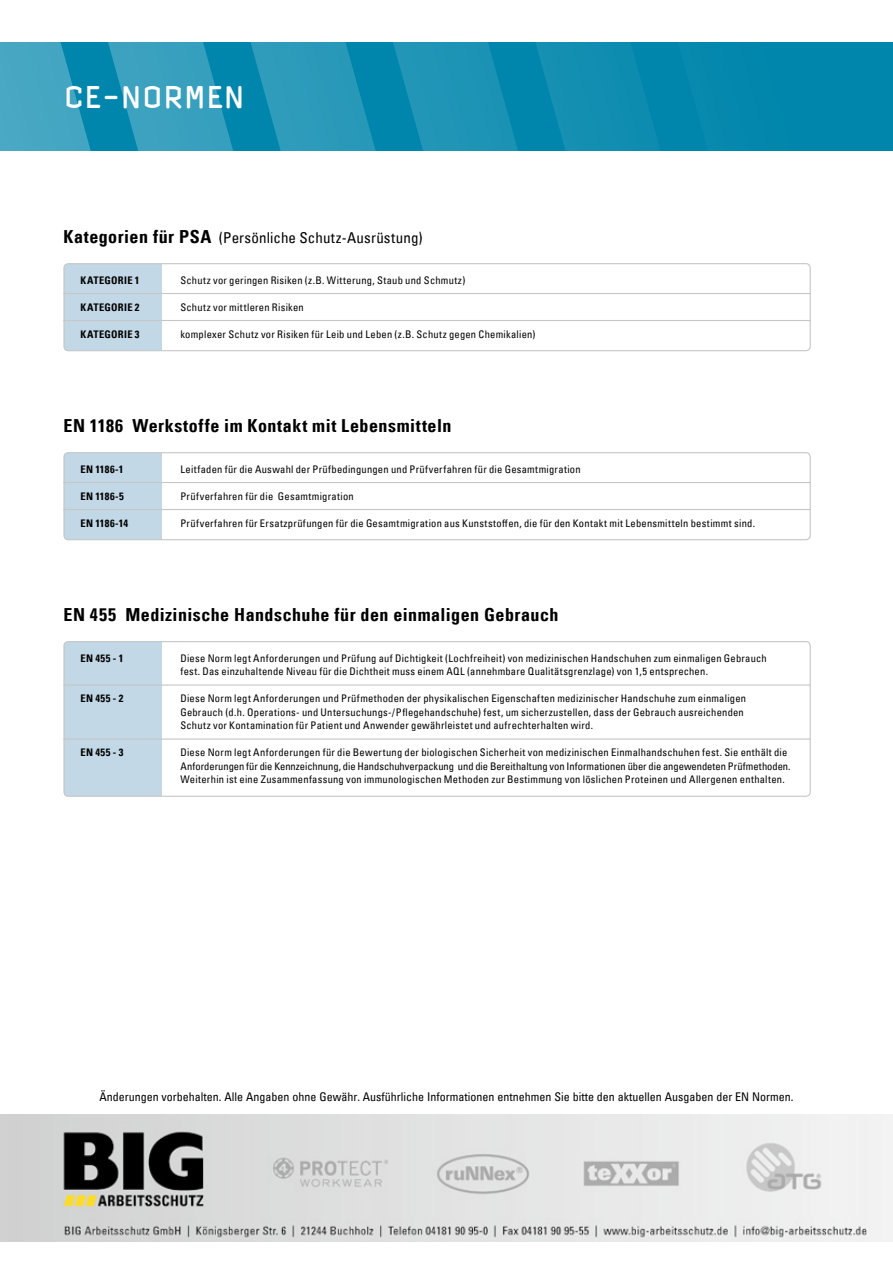
<style>
.page{position:relative;width:893px;height:1263px;background:#fff}
.page>*{position:absolute;margin:0;border:0;box-sizing:border-box;transform-origin:0 0}
.t1{font:30px "Clicker";letter-spacing:.02em;color:#fff}
.t2{font:18px "Univers Com 67 Bold Cond";letter-spacing:.025em;color:#000}
.t3{font:condensed 15px "Univers Com 57";letter-spacing:.01em;color:#000}
.t4{font:condensed 12px "Univers Com 57";color:#000}
.t5{font:condensed 10.5px/13.5px "Univers Com 57";letter-spacing:.02em;color:#000}
.t6{font:10.5px "Univers Com 67 Bold Cond";letter-spacing:.03em;color:#000}
.s1{font-family:"Univers Com 67 Bold Cond";font-stretch:normal;font-size:18px}
</style>
<div class="page">
<img style="left:0;top:1114px;width:893px;height:128px">
<div style="left:0;top:43px;width:893px;height:108px;background:#0086ac"></div>
<svg style="left:0;top:42px;width:805px;height:109px"></svg>
<div style="left:64px;top:264px;width:97px;height:87px;background:#c2d8e7"></div>
<div style="left:63px;top:263px;width:748px;height:88px;border:1px solid #c6c6c6;border-radius:4px"></div>
<div style="left:64px;top:453px;width:97px;height:87px;background:#c2d8e7"></div>
<div style="left:63px;top:452px;width:748px;height:88px;border:1px solid #c6c6c6;border-radius:4px"></div>
<div style="left:64px;top:642px;width:97px;height:154px;background:#c2d8e7"></div>
<div style="left:63px;top:641px;width:748px;height:156px;border:1px solid #c6c6c6;border-radius:4px"></div>
<hr style="left:63px;top:293px;width:748px;height:1px;background:#c6c6c6">
<hr style="left:63px;top:320px;width:748px;height:1px;background:#c6c6c6">
<hr style="left:63px;top:482px;width:748px;height:1px;background:#c6c6c6">
<hr style="left:63px;top:509px;width:748px;height:1px;background:#c6c6c6">
<hr style="left:63px;top:684px;width:748px;height:2px;background:#c6c6c6">
<hr style="left:63px;top:738px;width:748px;height:2px;background:#c6c6c6">
<h1 class="t1" style="left:64px;top:79px;width:182px">CE-NORMEN</h1>
<h1 class="t1" style="left:63px;top:93px;width:294px">148 &lt;&lt; CE-NORMEN</h1>
<h3 class="t3" style="left:63px;top:228px;width:361px"><span class="s1">Kategorien für PSA</span> (Persönliche Schutz-Ausrüstung)</h3>
<p class="t6" style="left:80px;top:274px;width:61px">KAtegorie 1</p>
<p class="t5" style="left:180px;top:273px;width:286px">Schutz vor geringen Risiken (z.B. Witterung, Staub und Schmutz)</p>
<p class="t6" style="left:80px;top:301px;width:61px">KAtegorie 2</p>
<p class="t5" style="left:180px;top:300px;width:125px">Schutz vor mittleren Risiken</p>
<p class="t6" style="left:80px;top:328px;width:61px">KAtegorie 3</p>
<p class="t5" style="left:180px;top:327px;width:356px">komplexer Schutz vor Risiken für Leib und Leben (z.B. Schutz gegen Chemikalien)</p>
<h2 class="t2" style="left:63px;top:415px;width:389px">eN 1186 Werkstoffe im Kontakt mit Lebensmitteln</h2>
<p class="t6" style="left:80px;top:463px;width:44px">eN 1186-1</p>
<p class="t5" style="left:180px;top:462px;width:402px">Leitfaden für die Auswahl der Prüfbedingungen und Prüfverfahren für die Gesamtmigration</p>
<p class="t6" style="left:80px;top:490px;width:45px">eN 1186-5</p>
<p class="t5" style="left:180px;top:489px;width:175px">Prüfverfahren für die Gesamtmigration</p>
<p class="t6" style="left:80px;top:517px;width:49px">eN 1186-14</p>
<p class="t5" style="left:180px;top:516px;width:576px">Prüfverfahren für Ersatzprüfungen für die Gesamtmigration aus Kunststoffen, die für den Kontakt mit Lebensmitteln bestimmt sind.</p>
<h2 class="t2" style="left:63px;top:604px;width:496px">eN 455 Medizinische Handschuhe für den einmaligen gebrauch</h2>
<p class="t6" style="left:80px;top:652px;width:44px">eN 455 - 1</p>
<p class="t5" style="left:180px;top:651px;width:588px">Diese Norm legt Anforderungen und Prüfung auf Dichtigkeit (Lochfreiheit) von medizinischen Handschuhen zum einmaligen Gebrauch fest. Das einzuhaltende Niveau für die Dichtheit muss einem AQL (annehmbare Qualitätsgrenzlage) von 1,5 entsprechen.</p>
<p class="t6" style="left:80px;top:692px;width:44px">eN 455 - 2</p>
<p class="t5" style="left:180px;top:692px;width:567px">Diese Norm legt Anforderungen und Prüfmethoden der physikalischen Eigenschaften medizinischer Handschuhe zum einmaligen<br>Gebrauch (d.h. Operations- und Untersuchungs-/Pflegehandschuhe) fest, um sicherzustellen, dass der Gebrauch ausreichenden<br>Schutz vor Kontamination für Patient und Anwender gewährleistet und aufrechterhalten wird.</p>
<p class="t6" style="left:80px;top:746px;width:44px">eN 455 - 3</p>
<p class="t5" style="left:180px;top:746px;width:612px">Diese Norm legt Anforderungen für die Bewertung der biologischen Sicherheit von medizinischen Einmalhandschuhen fest. Sie enthält die<br>Anforderungen für die Kennzeichnung, die Handschuhverpackung und die Bereithaltung von Informationen über die angewendeten Prüfmethoden.<br>Weiterhin ist eine Zusammenfassung von immunologischen Methoden zur Bestimmung von löslichen Proteinen und Allergenen enthalten.</p>
<p class="t4" style="left:99px;top:1089px;width:696px">Änderungen vorbehalten. Alle Angaben ohne Gewähr. Ausführliche Informationen entnehmen Sie bitte den aktuellen Ausgaben der EN Normen.</p>
</div>
